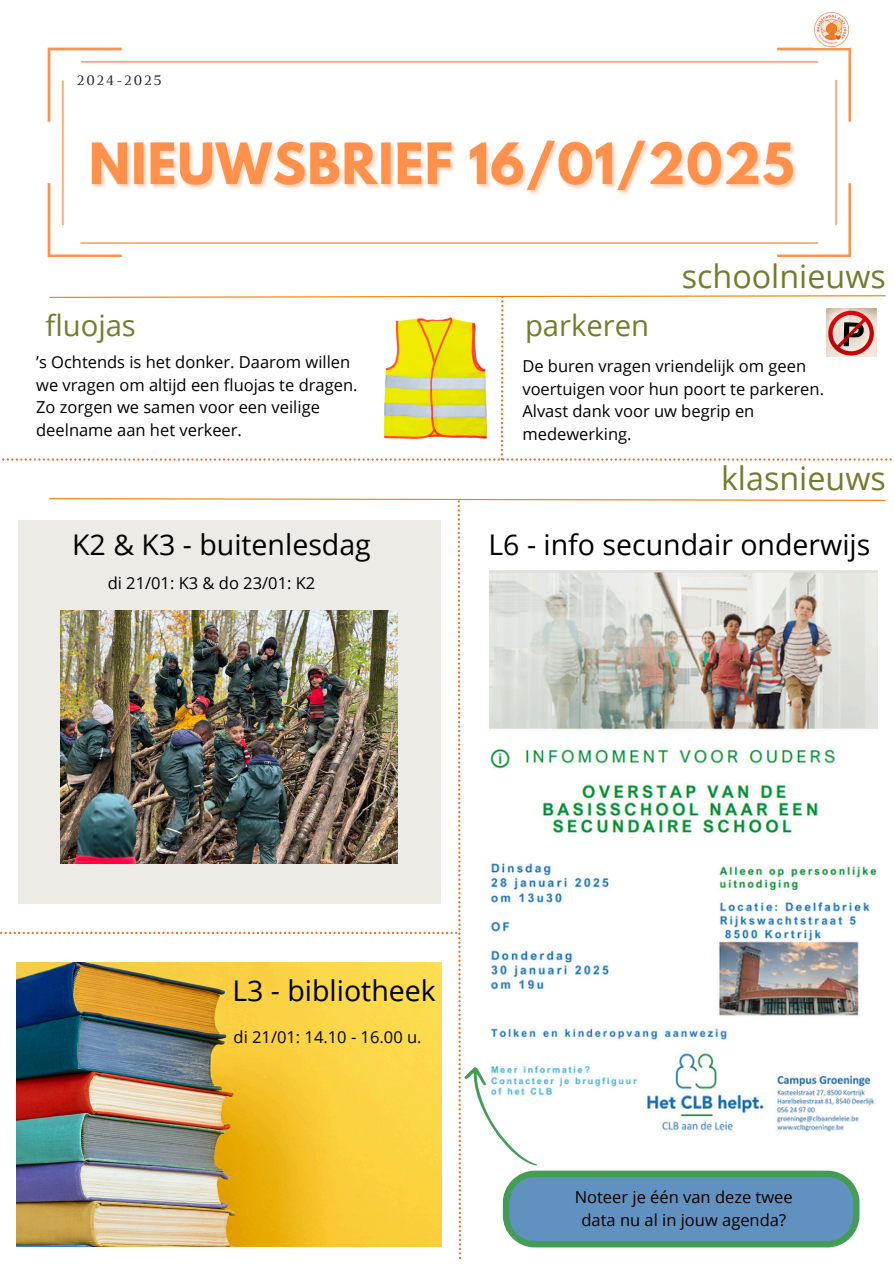
<style>
.page{position:relative;width:894px;height:1264px;background:#fff}
.page>*{position:absolute;margin:0;border:0;box-sizing:border-box;transform-origin:0 0}
.t1{font:32.25px "Open Sans";color:#757c2f}
.t2{font:29.25px "Open Sans";color:#757c2f}
.t3{font:28.5px "Open Sans";color:#000}
.t4{font:16.5px/22.5px "Open Sans";color:#000}
.t5{font:14.85px "Luthier";letter-spacing:.14em;color:#222}
</style>
<div class="page">
<svg style="left:48px;top:48px;width:802px;height:209px"></svg>
<img style="left:814px;top:12px;width:35px;height:35px">
<img style="left:0;top:498px;width:886px;height:760px">
<svg style="left:2px;top:295px;width:890px;height:165px"></svg>
<img style="left:826px;top:308px;width:49px;height:49px">
<img style="left:88px;top:136px;width:714px;height:66px">
<h2 class="t5" style="left:77px;top:74px;width:86px">2024-2025</h2>
<p class="t2" style="left:45px;top:304px;width:92px">fluojas</p>
<p class="t4" style="left:36px;top:351px;width:323px">’s Ochtends is het donker. Daarom willen we vragen om altijd een fluojas te dragen.<br>Zo zorgen we samen voor een veilige deelname aan het verkeer.</p>
<p class="t3" style="left:72px;top:525px;width:300px">K2 &amp; K3 - buitenlesdag</p>
<h2 class="t4" style="left:108px;top:571px;width:209px">di 21/01: K3 &amp; do 23/01: K2</h2>
<p class="t1" style="left:681px;top:253px;width:205px">schoolnieuws</p>
<p class="t2" style="left:525px;top:304px;width:126px">parkeren</p>
<h2 class="t4" style="left:522px;top:354px;width:303px">De buren vragen vriendelijk om geen voertuigen voor hun poort te parkeren.<br>Alvast dank voor uw begrip en medewerking.</h2>
<h4 class="t1" style="left:720px;top:455px;width:166px">klasnieuws</h4>
<h2 class="t3" style="left:488px;top:525px;width:383px">L6 - info secundair onderwijs</h2>
<p class="t3" style="left:232px;top:970px;width:205px">L3 - bibliotheek</p>
<p class="t4" style="left:233px;top:1024px;width:189px">di 21/01: 14.10 - 16.00 u.</p>
<p class="t4" style="left:574px;top:1185px;width:219px;text-align:center">Noteer je één van deze twee data nu al in jouw agenda?</p>
</div>
